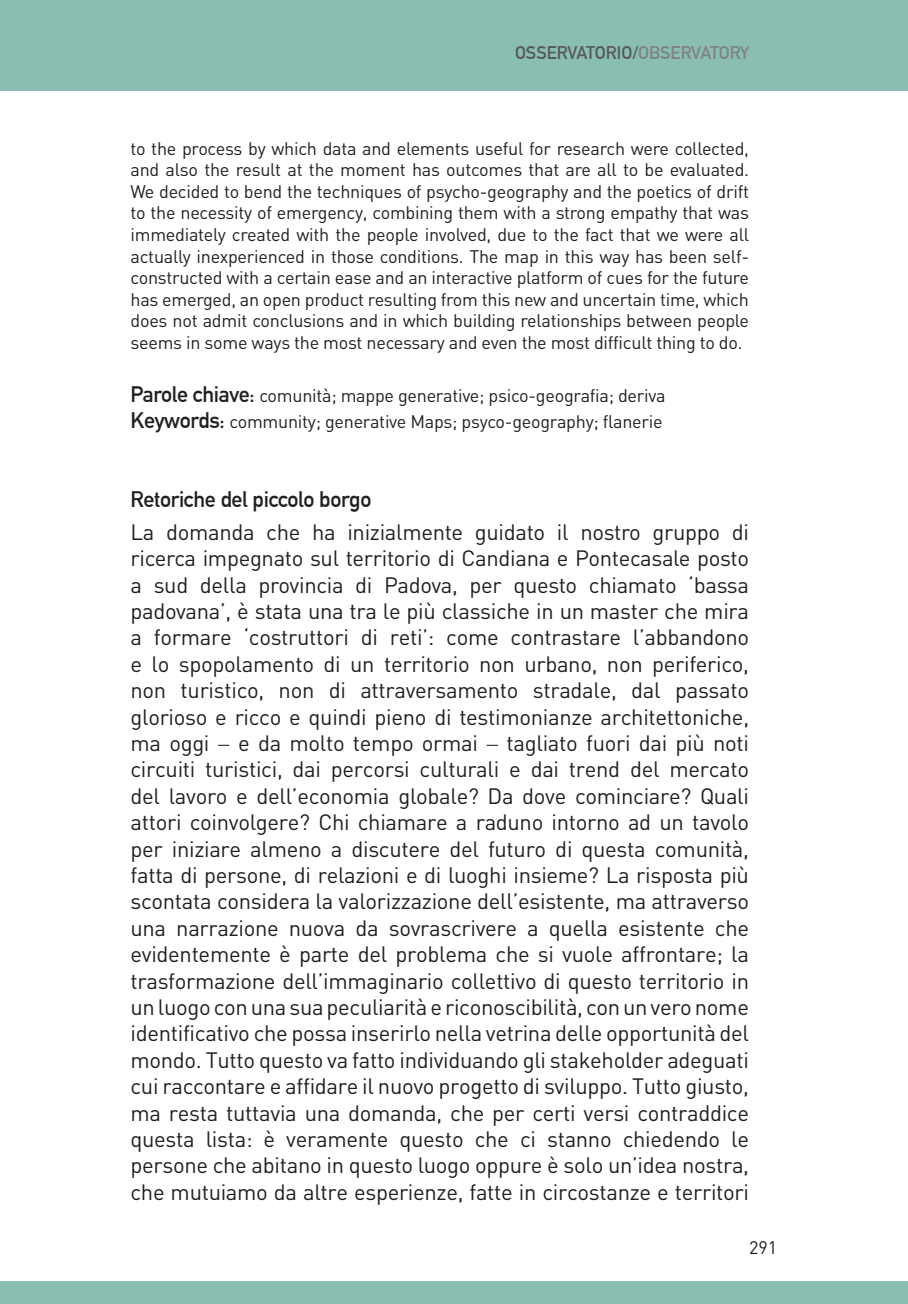
<style>
.page{position:relative;width:908px;height:1304px;background:#fff}
.page>*{position:absolute;margin:0;border:0;box-sizing:border-box;transform-origin:0 0}
.t1{font:22px/26.4px "DIN";letter-spacing:-.015em;color:#231f20;text-align:justify}
.t2{font:700 22px "DIN Alternate";letter-spacing:-.015em;color:#231f20}
.t3{font:18px/21.6px "DIN";letter-spacing:-.015em;color:#231f20;text-align:justify}
.t4{font:700 18px "DIN Alternate";color:#57585a}
.s1{color:#808285}
.s2{font-family:"DIN Alternate";font-weight:700;font-size:22px}
</style>
<div class="page">
<div style="left:0;top:0;width:907px;height:90px;background:#8abeb2"></div>
<div style="left:0;top:1281px;width:907px;height:23px;background:#8abeb2"></div>
<p class="t4" style="left:514px;top:39px;width:235px">OSSERVATORIO/<span class="s1">OBSERVATORY</span></p>
<p class="t3" style="left:130px;top:137px;width:620px">to the process by which data and elements useful for research were collected, and also the result at the moment has outcomes that are all to be evaluated.<br>We decided to bend the techniques of psycho-geography and the poetics of drift to the necessity of emergency, combining them with a strong empathy that was immediately created with the people involved, due to the fact that we were all actually inexperienced in those conditions. The map in this way has been self&shy;constructed with a certain ease and an interactive platform of cues for the future has emerged, an open product resulting from this new and uncertain time, which does not admit conclusions and in which building relationships between people seems in some ways the most necessary and even the most difficult thing to do.</p>
<p class="t3" style="left:130px;top:384px;width:536px"><span class="s2">Parole chiave:</span> comunità; mappe generative; psico-geografia; deriva</p>
<p class="t3" style="left:130px;top:411px;width:533px"><span class="s2">Keywords:</span> community; generative Maps; psyco-geography; flanerie</p>
<p class="t2" style="left:130px;top:483px;width:242px">Retoriche del piccolo borgo</p>
<p class="t1" style="left:130px;top:518px;width:620px">La domanda che ha inizialmente guidato il nostro gruppo di ricerca impegnato sul territorio di Candiana e Pontecasale posto a sud della provincia di Padova, per questo chiamato ‘bassa padovana’, è stata una tra le più classiche in un master che mira a formare ‘costruttori di reti’: come contrastare l’abbandono e lo spopolamento di un territorio non urbano, non periferico, non turistico, non di attraversamento stradale, dal passato glorioso e ricco e quindi pieno di testimonianze architettoniche, ma oggi − e da molto tempo ormai − tagliato fuori dai più noti circuiti turistici, dai percorsi culturali e dai trend del mercato del lavoro e dell’economia globale? Da dove cominciare? Quali attori coinvolgere? Chi chiamare a raduno intorno ad un tavolo per iniziare almeno a discutere del futuro di questa comunità, fatta di persone, di relazioni e di luoghi insieme? La risposta più scontata considera la valorizzazione dell’esistente, ma attraverso una narrazione nuova da sovrascrivere a quella esistente che evidentemente è parte del problema che si vuole affrontare; la trasformazione dell’immaginario collettivo di questo territorio in un luogo con una sua peculiarità e riconoscibilità, con un vero nome identificativo che possa inserirlo nella vetrina delle opportunità del mondo. Tutto questo va fatto individuando gli stakeholder adeguati cui raccontare e affidare il nuovo progetto di sviluppo. Tutto giusto, ma resta tuttavia una domanda, che per certi versi contraddice questa lista: è veramente questo che ci stanno chiedendo le persone che abitano in questo luogo oppure è solo un’idea nostra, che mutuiamo da altre esperienze, fatte in circostanze e territori</p>
<p class="t3" style="left:748px;top:1237px;width:30px">291</p>
</div>
